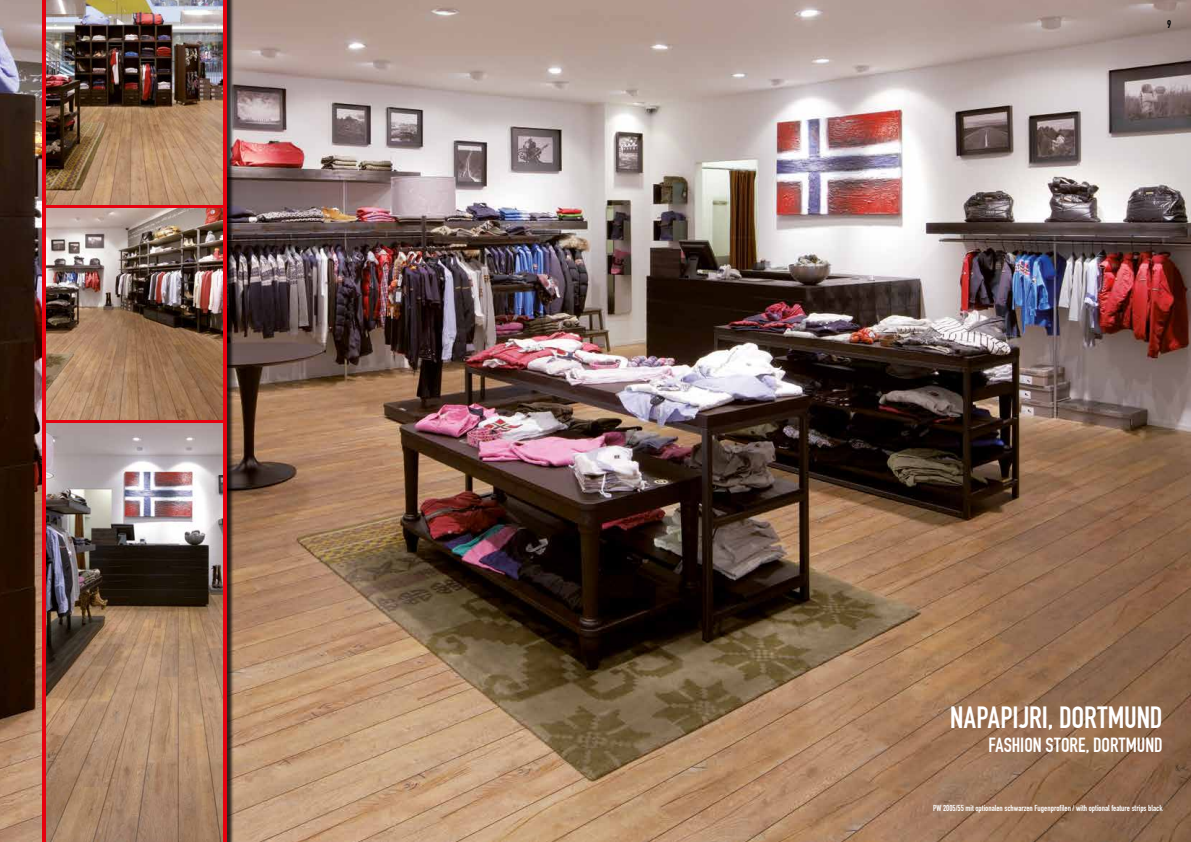
<style>
.page{position:relative;width:1191px;height:842px;background:#fff}
.page>*{position:absolute;margin:0;border:0;box-sizing:border-box;transform-origin:0 0}
.t1{font:30px "DIN Engschrift";letter-spacing:-.005em;color:#fff}
.t2{font:20px "DIN Engschrift";letter-spacing:-.005em;color:#fff}
.t3{font:11px "DIN Engschrift";color:#000}
.t4{font:8.5px "DIN Engschrift";color:#fff}
</style>
<div class="page">
<img style="left:0;top:0;width:1191px;height:842px">
<div style="left:43px;top:0;width:191px;height:842px;background:#000;opacity:.75"></div>
<div style="left:43px;top:0;width:184px;height:842px;background:#e7000e"></div>
<img style="left:47px;top:0;width:176px;height:204px">
<img style="left:47px;top:208px;width:176px;height:211px">
<img style="left:47px;top:423px;width:176px;height:419px">
<p class="t3" style="left:1167px;top:18px;width:6px">9</p>
<h1 class="t1" style="left:950px;top:700px;width:200px">Napapijri, Dortmund</h1>
<h2 class="t2" style="left:988px;top:733px;width:166px">Fashion store, Dortmund</h2>
<p class="t4" style="left:933px;top:803px;width:231px">PW 2005/55 mit optionalen schwarzen Fugenprofilen / with optional feature strips black</p>
</div>
